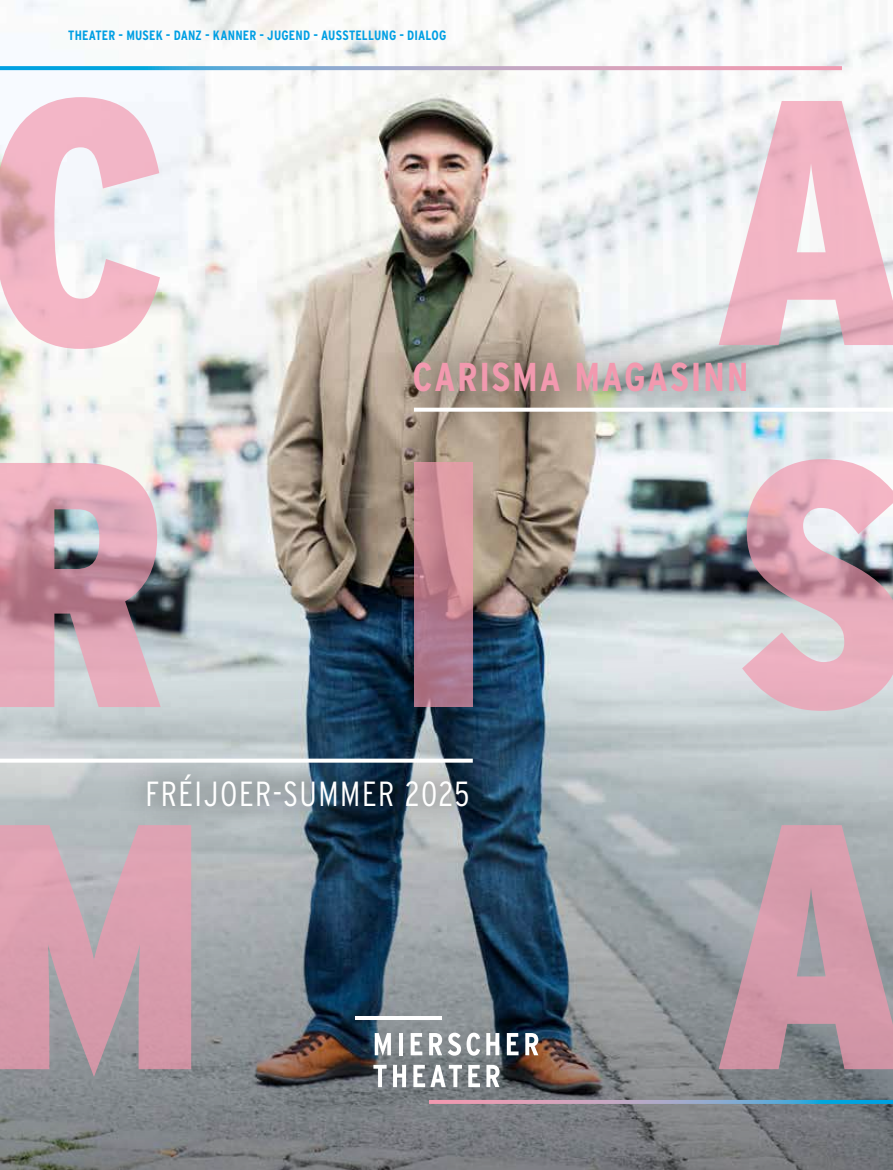
<style>
.page{position:relative;width:893px;height:1170px;background:#fff}
.page>*{position:absolute;margin:0;border:0;box-sizing:border-box;transform-origin:0 0}
.t1{font:700 40.2px "Interstate Condensed";letter-spacing:.04em;color:#f299af}
.t2{font:300 34.8px "Interstate Condensed";letter-spacing:.045em;color:#fff}
.t3{font:700 13.5px "Interstate Condensed";letter-spacing:.01em;color:#009fe3}
</style>
<div class="page">
<img style="left:0;top:0;width:893px;height:357px">
<img style="left:0;top:357px;width:893px;height:812px">
<div style="left:373px;top:322px;width:415px;height:111px;background:#000;opacity:.75"></div>
<div style="left:118px;top:749px;width:378px;height:86px;background:#000;opacity:.75"></div>
<svg style="left:0;top:66px;width:842px;height:4px;background:#92a7ca"></svg>
<svg style="left:0;top:97px;width:160px;height:252px"></svg>
<svg style="left:719px;top:101px;width:174px;height:244px;fill:#f2b5c5"></svg>
<svg style="left:0;top:463px;width:161px;height:244px;background:#c99eac"></svg>
<svg style="left:742px;top:459px;width:151px;height:251px;background:#d7b4c0"></svg>
<svg style="left:0;top:825px;width:191px;height:251px;background:#cb9fac"></svg>
<svg style="left:719px;top:825px;width:174px;height:244px;background:#bc9aa6"></svg>
<svg style="left:414px;top:463px;width:58px;height:244px;background:#c08393"></svg>
<svg style="left:0;top:758px;width:473px;height:4px"></svg>
<svg style="left:414px;top:407px;width:479px;height:4px"></svg>
<svg style="left:375px;top:1032px;width:16px;height:23px"></svg>
<hr style="left:399px;top:1032px;width:4px;height:23px;background:#fff">
<svg style="left:411px;top:1032px;width:11px;height:23px"></svg>
<svg style="left:429px;top:1032px;width:13px;height:23px"></svg>
<svg style="left:448px;top:1032px;width:13px;height:23px"></svg>
<svg style="left:467px;top:1032px;width:13px;height:23px"></svg>
<svg style="left:486px;top:1032px;width:13px;height:23px"></svg>
<svg style="left:507px;top:1032px;width:12px;height:23px"></svg>
<svg style="left:525px;top:1032px;width:13px;height:23px"></svg>
<svg style="left:373px;top:1064px;width:14px;height:22px"></svg>
<svg style="left:393px;top:1064px;width:13px;height:22px"></svg>
<svg style="left:413px;top:1064px;width:49px;height:22px"></svg>
<svg style="left:468px;top:1064px;width:12px;height:22px"></svg>
<svg style="left:486px;top:1064px;width:13px;height:22px"></svg>
<hr style="left:355px;top:1016px;width:87px;height:4px;background:#fff">
<svg style="left:429px;top:1099px;width:464px;height:4px;background:#8c9bb7"></svg>
<p class="t3" style="left:68px;top:28px;width:380px">THEATER - MUSEK - DANZ - KANNER - JUGEND - AUSSTELLUNG - DIALOG</p>
<h1 class="t1" style="left:413px;top:355px;width:338px">CARISMA MAGASINN</h1>
<h2 class="t2" style="left:145px;top:774px;width:326px">FRÉIJOER-SUMMER 2025</h2>
</div>
